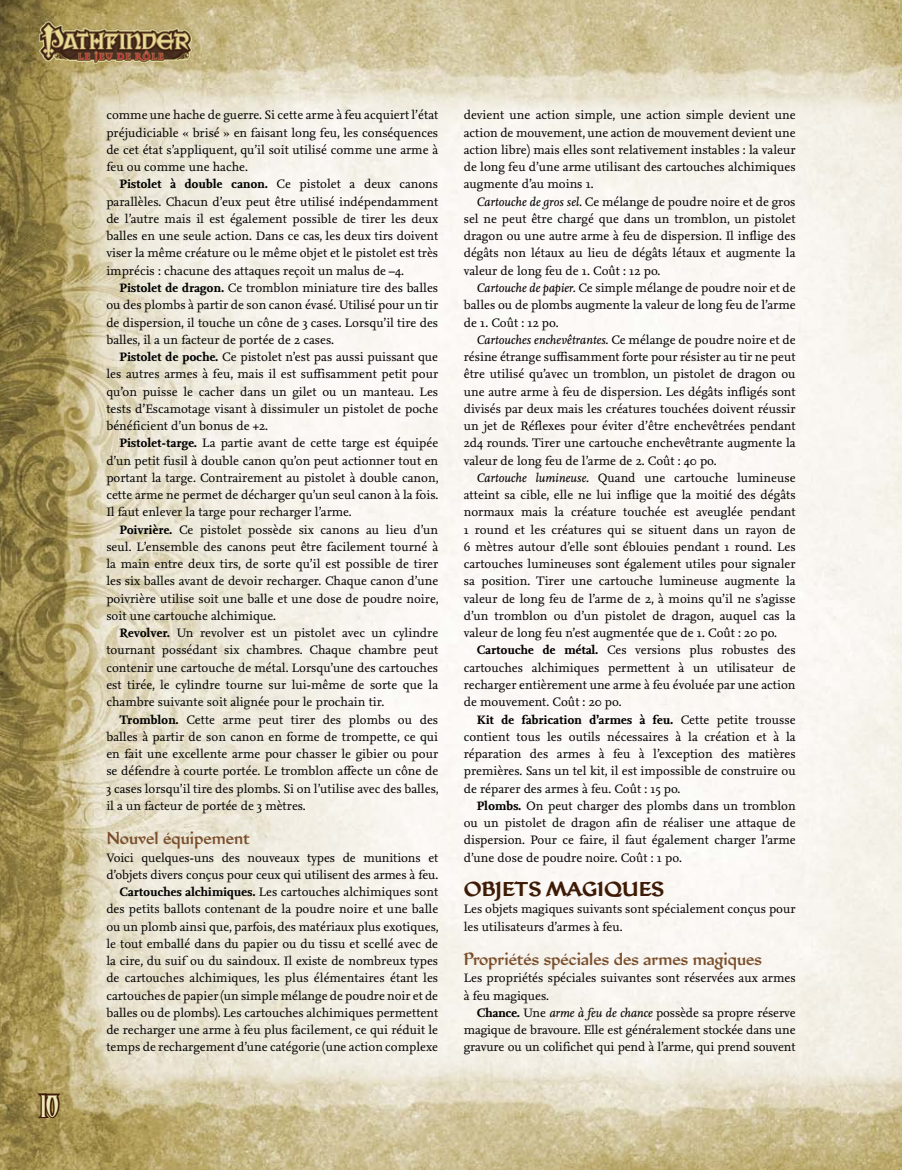
<style>
.page{position:relative;width:902px;height:1170px;background:#fff}
.page>*{position:absolute;margin:0;border:0;box-sizing:border-box;transform-origin:0 0}
.t1{font:30px "CC Treacherous Curves";color:#f0e9bb}
.t2{font:700 21px "Jubilee";color:#3d1b06}
.t3{font:500 18px "Jubilee";color:#7a4e2c}
.t4{font:12.75px/17.2px "Nexus Serif";color:#000;text-align:justify}
.s1{font-weight:700}
.s2{font-style:italic}
</style>
<div class="page">
<img style="left:0;top:0;width:901px;height:1169px">
<svg style="left:38px;top:1091px;width:22px;height:28px"></svg>
<img style="left:34px;top:16px;width:162px;height:53px">
<h1 class="t1" style="left:41px;top:1088px;width:19px">10</h1>
<p class="t4" style="left:106px;top:106px;width:333px">comme une hache de guerre. Si cette arme à feu acquiert l’état préjudiciable « brisé » en faisant long feu, les conséquences de cet état s’appliquent, qu’il soit utilisé comme une arme à feu ou comme une hache.</p>
<p class="t4" style="left:106px;top:175px;width:333px;text-indent:13px"><span class="s1">Pistolet à double canon.</span> Ce pistolet a deux canons parallèles. Chacun d’eux peut être utilisé indépendamment de l’autre mais il est également possible de tirer les deux balles en une seule action. Dans ce cas, les deux tirs doivent viser la même créature ou le même objet et le pistolet est très imprécis : chacune des attaques reçoit un malus de –4.</p>
<p class="t4" style="left:106px;top:279px;width:333px;text-indent:13px"><span class="s1">Pistolet de dragon.</span> Ce tromblon miniature tire des balles ou des plombs à partir de son canon évasé. Utilisé pour un tir de dispersion, il touche un cône de 3 cases. Lorsqu’il tire des balles, il a un facteur de portée de 2 cases.</p>
<p class="t4" style="left:106px;top:348px;width:333px;text-indent:13px"><span class="s1">Pistolet de poche.</span> Ce pistolet n’est pas aussi puissant que les autres armes à feu, mais il est suffisamment petit pour qu’on puisse le cacher dans un gilet ou un manteau. Les tests d’Escamotage visant à dissimuler un pistolet de poche bénéficient d’un bonus de +2.</p>
<p class="t4" style="left:106px;top:434px;width:334px;text-indent:13px"><span class="s1">Pistolet-targe.</span> La partie avant de cette targe est équipée d’un petit fusil à double canon qu’on peut actionner tout en portant la targe. Contrairement au pistolet à double canon, cette arme ne permet de décharger qu’un seul canon à la fois.<br>Il faut enlever la targe pour recharger l’arme.</p>
<p class="t4" style="left:106px;top:520px;width:334px;text-indent:13px"><span class="s1">Poivrière.</span> Ce pistolet possède six canons au lieu d’un seul. L’ensemble des canons peut être facilement tourné à la main entre deux tirs, de sorte qu’il est possible de tirer les six balles avant de devoir recharger. Chaque canon d’une poivrière utilise soit une balle et une dose de poudre noire, soit une cartouche alchimique.</p>
<p class="t4" style="left:106px;top:624px;width:333px;text-indent:13px"><span class="s1">Revolver.</span> Un revolver est un pistolet avec un cylindre tournant possédant six chambres. Chaque chambre peut contenir une cartouche de métal. Lorsqu’une des cartouches est tirée, le cylindre tourne sur lui-même de sorte que la chambre suivante soit alignée pour le prochain tir.</p>
<p class="t4" style="left:106px;top:710px;width:333px;text-indent:13px"><span class="s1">Tromblon.</span> Cette arme peut tirer des plombs ou des balles à partir de son canon en forme de trompette, ce qui en fait une excellente arme pour chasser le gibier ou pour se défendre à courte portée. Le tromblon affecte un cône de 3 cases lorsqu’il tire des plombs. Si on l’utilise avec des balles, il a un facteur de portée de 3 mètres.</p>
<h3 class="t3" style="left:106px;top:828px;width:145px">Nouvel équipement</h3>
<p class="t4" style="left:106px;top:848px;width:334px;text-align:right">Voici quelques-uns des nouveaux types de munitions et d’objets divers conçus pour ceux qui utilisent des armes à feu.<br><span class="s1">Cartouches alchimiques.</span> Les cartouches alchimiques sont des petits ballots contenant de la poudre noire et une balle ou un plomb ainsi que, parfois, des matériaux plus exotiques, le tout emballé dans du papier ou du tissu et scellé avec de la cire, du suif ou du saindoux. Il existe de nombreux types de cartouches alchimiques, les plus élémentaires étant les cartouches de papier (un simple mélange de poudre noir et de balles ou de plombs). Les cartouches alchimiques permettent de recharger une arme à feu plus facilement, ce qui réduit le temps de rechargement d’une catégorie (une action complexe</p>
<p class="t4" style="left:463px;top:106px;width:333px">devient une action simple, une action simple devient une action de mouvement, une action de mouvement devient une action libre) mais elles sont relativement instables : la valeur de long feu d’une arme utilisant des cartouches alchimiques augmente d’au moins 1.</p>
<p class="t4" style="left:463px;top:193px;width:333px;text-indent:13px"><span class="s2">Cartouche de gros sel.</span> Ce mélange de poudre noire et de gros sel ne peut être chargé que dans un tromblon, un pistolet dragon ou une autre arme à feu de dispersion. Il inflige des dégâts non létaux au lieu de dégâts létaux et augmente la valeur de long feu de 1. Coût : 12 po.</p>
<p class="t4" style="left:463px;top:279px;width:333px;text-indent:13px"><span class="s2">Cartouche de papier.</span> Ce simple mélange de poudre noir et de balles ou de plombs augmente la valeur de long feu de l’arme de 1. Coût : 12 po.</p>
<p class="t4" style="left:463px;top:331px;width:333px;text-indent:13px"><span class="s2">Cartouches enchevêtrantes.</span> Ce mélange de poudre noire et de résine étrange suffisamment forte pour résister au tir ne peut être utilisé qu’avec un tromblon, un pistolet de dragon ou une autre arme à feu de dispersion. Les dégâts infligés sont divisés par deux mais les créatures touchées doivent réussir un jet de Réflexes pour éviter d’être enchevêtrées pendant 2d4 rounds. Tirer une cartouche enchevêtrante augmente la valeur de long feu de l’arme de 2. Coût : 40 po.</p>
<p class="t4" style="left:463px;top:469px;width:333px;text-indent:13px"><span class="s2">Cartouche lumineuse.</span> Quand une cartouche lumineuse atteint sa cible, elle ne lui inflige que la moitié des dégâts normaux mais la créature touchée est aveuglée pendant 1 round et les créatures qui se situent dans un rayon de 6 mètres autour d’elle sont éblouies pendant 1 round. Les cartouches lumineuses sont également utiles pour signaler sa position. Tirer une cartouche lumineuse augmente la valeur de long feu de l’arme de 2, à moins qu’il ne s’agisse d’un tromblon ou d’un pistolet de dragon, auquel cas la valeur de long feu n’est augmentée que de 1. Coût : 20 po.</p>
<p class="t4" style="left:463px;top:641px;width:333px;text-indent:13px"><span class="s1">Cartouche de métal.</span> Ces versions plus robustes des cartouches alchimiques permettent à un utilisateur de recharger entièrement une arme à feu évoluée par une action de mouvement. Coût : 20 po.</p>
<p class="t4" style="left:464px;top:710px;width:333px;text-indent:13px"><span class="s1">Kit de fabrication d’armes à feu.</span> Cette petite trousse contient tous les outils nécessaires à la création et à la réparation des armes à feu à l’exception des matières premières. Sans un tel kit, il est impossible de construire ou de réparer des armes à feu. Coût : 15 po.</p>
<p class="t4" style="left:464px;top:796px;width:333px;text-indent:13px"><span class="s1">Plombs.</span> On peut charger des plombs dans un tromblon ou un pistolet de dragon afin de réaliser une attaque de dispersion. Pour ce faire, il faut également charger l’arme d’une dose de poudre noire. Coût : 1 po.</p>
<h2 class="t2" style="left:463px;top:877px;width:202px">OBJETS MAGIQUES</h2>
<p class="t4" style="left:463px;top:900px;width:333px">Les objets magiques suivants sont spécialement conçus pour les utilisateurs d’armes à feu.</p>
<h3 class="t3" style="left:463px;top:949px;width:299px">Propriétés spéciales des armes magiques</h3>
<p class="t4" style="left:463px;top:969px;width:333px">Les propriétés spéciales suivantes sont réservées aux armes à feu magiques.</p>
<p class="t4" style="left:463px;top:1003px;width:333px;text-indent:13px"><span class="s1">Chance.</span> Une <span class="s2">arme à feu de chance</span> possède sa propre réserve magique de bravoure. Elle est généralement stockée dans une gravure ou un colifichet qui pend à l’arme, qui prend souvent</p>
</div>
